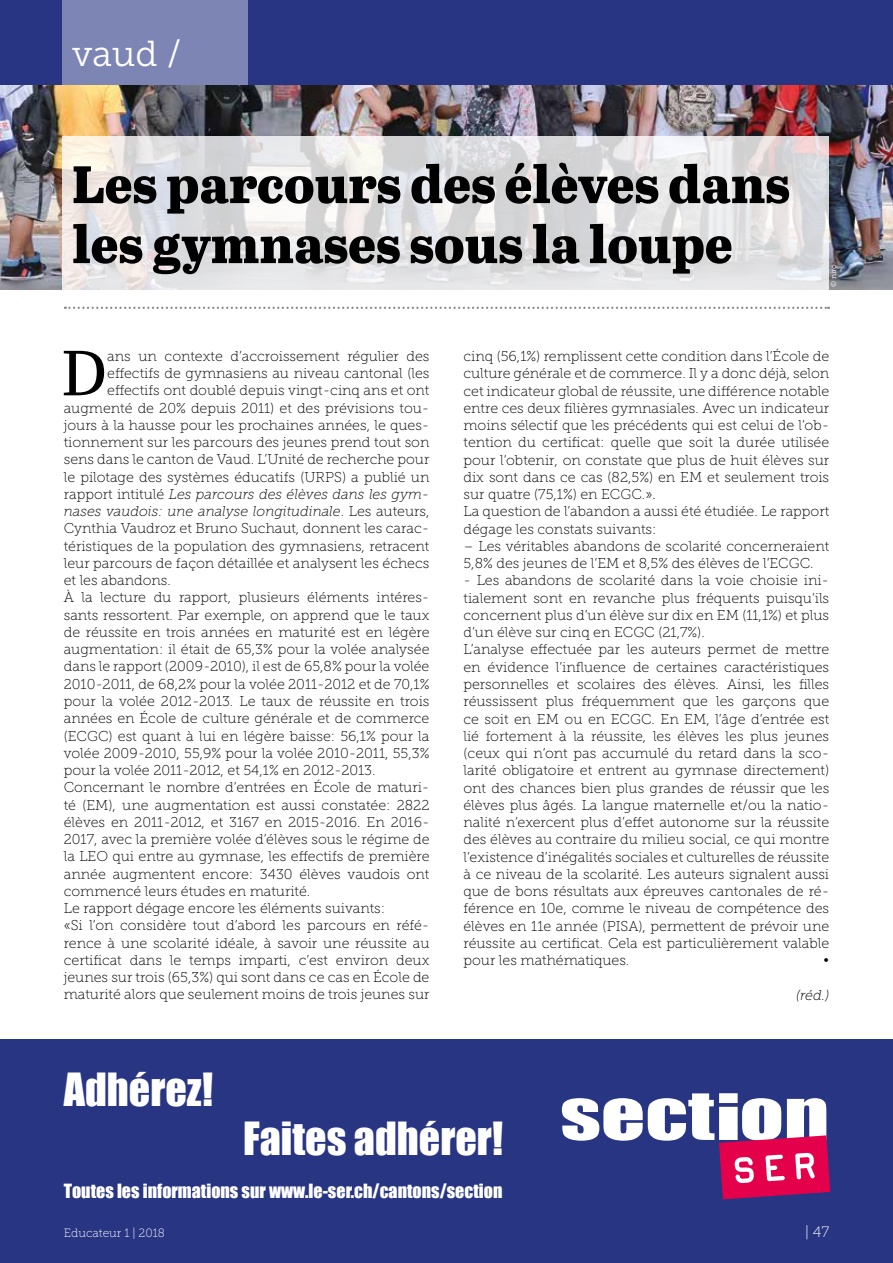
<style>
.page{position:relative;width:893px;height:1263px;background:#fff}
.page>*{position:absolute;margin:0;border:0;box-sizing:border-box;transform-origin:0 0}
.t1{font:63.6px "Abril Text";color:#000}
.t2{font:800 52.5px/60px "Abril Text";color:#000}
.t3{font:42px "Impact";color:#fff}
.t4{font:36px "Museo Slab 300";color:#fff}
.t5{font:18px "Impact";color:#fff}
.t6{font:15px "Museo Slab 100";color:#fff}
.t7{font:14.25px/17.2px "Museo Slab 100";color:#000}
.t8{font:italic 14.25px "Museo Slab 100";color:#000}
.t9{font:12px "Museo Slab 100";color:#fff}
.t10{font:7.5px "Museo Slab 300";color:#fff}
.s1{font-style:normal}
</style>
<div class="page">
<svg style="left:65px;top:307px;width:764px;height:2px"></svg>
<div style="left:0;top:0;width:893px;height:85px;background:#283583"></div>
<div style="left:62px;top:0;width:186px;height:94px;background:#7d85b4"></div>
<img style="left:0;top:85px;width:893px;height:204px">
<svg style="left:62px;top:136px;width:767px;height:154px;background:#e1e1e2"></svg>
<div style="left:0;top:1039px;width:893px;height:224px;background:#283583"></div>
<svg style="left:562px;top:1093px;width:268px;height:106px"></svg>
<h3 class="t4" style="left:72px;top:34px;width:111px">vaud /</h3>
<h2 class="t2" style="left:72px;top:152px;width:719px">Les parcours des élèves dans les gymnases sous la loupe</h2>
<p class="t10" style="left:829px;top:287px;width:24px;rotate:-90deg">© niro</p>
<h1 class="t1" style="left:61px;top:327px;width:47px">D</h1>
<p class="t7" style="left:107px;top:347px;width:324px">ans un contexte d’accroissement régulier des</p>
<p class="t7" style="left:107px;top:365px;width:324px">effectifs de gymnasiens au niveau cantonal (les</p>
<p class="t7" style="left:107px;top:382px;width:324px">effectifs ont doublé depuis vingt-cinq ans et ont</p>
<p class="t7" style="left:64px;top:399px;width:367px">augmenté de 20% depuis 2011) et des prévisions tou-</p>
<p class="t7" style="left:64px;top:416px;width:367px">jours à la hausse pour les prochaines années, le ques-</p>
<p class="t7" style="left:64px;top:434px;width:367px">tionnement sur les parcours des jeunes prend tout son</p>
<p class="t7" style="left:64px;top:451px;width:367px">sens dans le canton de Vaud. L’Unité de recherche pour</p>
<p class="t7" style="left:64px;top:468px;width:367px">le pilotage des systèmes éducatifs (URPS) a publié un</p>
<p class="t8" style="left:64px;top:486px;width:367px"><span class="s1">rapport intitulé</span> Les parcours des élèves dans les gym-</p>
<p class="t8" style="left:64px;top:504px;width:367px">nases vaudois: une analyse longitudinale<span class="s1">. Les auteurs,</span></p>
<p class="t7" style="left:64px;top:520px;width:367px">Cynthia Vaudroz et Bruno Suchaut, donnent les carac-</p>
<p class="t7" style="left:64px;top:537px;width:367px">téristiques de la population des gymnasiens, retracent</p>
<p class="t7" style="left:64px;top:554px;width:367px">leur parcours de façon détaillée et analysent les échecs</p>
<p class="t7" style="left:64px;top:572px;width:109px">et les abandons.</p>
<p class="t7" style="left:64px;top:589px;width:367px">À la lecture du rapport, plusieurs éléments intéres-</p>
<p class="t7" style="left:64px;top:606px;width:367px">sants ressortent. Par exemple, on apprend que le taux</p>
<p class="t7" style="left:64px;top:623px;width:367px">de réussite en trois années en maturité est en légère</p>
<p class="t7" style="left:64px;top:641px;width:367px">augmentation: il était de 65,3% pour la volée analysée</p>
<p class="t7" style="left:64px;top:658px;width:367px">dans le rapport (2009-2010), il est de 65,8% pour la volée</p>
<p class="t7" style="left:64px;top:675px;width:367px">2010-2011, de 68,2% pour la volée 2011-2012 et de 70,1%</p>
<p class="t7" style="left:64px;top:692px;width:367px">pour la volée 2012-2013. Le taux de réussite en trois</p>
<p class="t7" style="left:64px;top:710px;width:367px">années en École de culture générale et de commerce</p>
<p class="t7" style="left:64px;top:727px;width:367px">(ECGC) est quant à lui en légère baisse: 56,1% pour la</p>
<p class="t7" style="left:64px;top:744px;width:367px">volée 2009-2010, 55,9% pour la volée 2010-2011, 55,3%</p>
<p class="t7" style="left:64px;top:762px;width:313px">pour la volée 2011-2012, et 54,1% en 2012-2013.</p>
<p class="t7" style="left:64px;top:779px;width:367px">Concernant le nombre d’entrées en École de maturi-</p>
<p class="t7" style="left:64px;top:796px;width:367px">té (EM), une augmentation est aussi constatée: 2822</p>
<p class="t7" style="left:64px;top:813px;width:367px">élèves en 2011-2012, et 3167 en 2015-2016. En 2016-</p>
<p class="t7" style="left:64px;top:831px;width:367px">2017, avec la première volée d’élèves sous le régime de</p>
<p class="t7" style="left:64px;top:848px;width:367px">la LEO qui entre au gymnase, les effectifs de première</p>
<p class="t7" style="left:64px;top:865px;width:367px">année augmentent encore: 3430 élèves vaudois ont</p>
<p class="t7" style="left:64px;top:882px;width:248px">commencé leurs études en maturité.</p>
<p class="t7" style="left:64px;top:900px;width:323px">Le rapport dégage encore les éléments suivants:</p>
<p class="t7" style="left:64px;top:917px;width:367px">«Si l’on considère tout d’abord les parcours en réfé-</p>
<p class="t7" style="left:64px;top:934px;width:367px">rence à une scolarité idéale, à savoir une réussite au</p>
<p class="t7" style="left:64px;top:951px;width:367px">certificat dans le temps imparti, c’est environ deux</p>
<p class="t7" style="left:64px;top:969px;width:367px">jeunes sur trois (65,3%) qui sont dans ce cas en École de</p>
<p class="t7" style="left:64px;top:986px;width:367px">maturité alors que seulement moins de trois jeunes sur</p>
<h3 class="t3" style="left:64px;top:1057px;width:151px">Adhérez!</h3>
<p class="t7" style="left:463px;top:348px;width:367px">cinq (56,1%) remplissent cette condition dans l’École de culture générale et de commerce. Il y a donc déjà, selon cet indicateur global de réussite, une différence notable entre ces deux filières gymnasiales. Avec un indicateur moins sélectif que les précédents qui est celui de l’ob&shy;tention du certificat: quelle que soit la durée utilisée pour l’obtenir, on constate que plus de huit élèves sur dix sont dans ce cas (82,5%) en EM et seulement trois sur quatre (75,1%) en ECGC.».<br>La question de l’abandon a aussi été étudiée. Le rapport dégage les constats suivants:</p>
<p class="t7" style="left:463px;top:537px;width:367px">– Les véritables abandons de scolarité concerneraient<br>5,8% des jeunes de l’EM et 8,5% des élèves de l’ECGC.</p>
<p class="t7" style="left:463px;top:572px;width:367px">- Les abandons de scolarité dans la voie choisie ini&shy;tialement sont en revanche plus fréquents puisqu’ils concernent plus d’un élève sur dix en EM (11,1%) et plus d’un élève sur cinq en ECGC (21,7%).<br>L’analyse effectuée par les auteurs permet de mettre en évidence l’influence de certaines caractéristiques personnelles et scolaires des élèves. Ainsi, les filles réussissent plus fréquemment que les garçons que ce soit en EM ou en ECGC. En EM, l’âge d’entrée est lié fortement à la réussite, les élèves les plus jeunes (ceux qui n’ont pas accumulé du retard dans la sco&shy;larité obligatoire et entrent au gymnase directement) ont des chances bien plus grandes de réussir que les élèves plus âgés. La langue maternelle et/ou la natio&shy;nalité n’exercent plus d’effet autonome sur la réussite des élèves au contraire du milieu social, ce qui montre l’existence d’inégalités sociales et culturelles de réussite à ce niveau de la scolarité. Les auteurs signalent aussi que de bons résultats aux épreuves cantonales de ré&shy;férence en 10e, comme le niveau de compétence des élèves en 11e année (PISA), permettent de prévoir une réussite au certificat. Cela est particulièrement valable pour les mathématiques.</p>
<p class="t7" style="left:824px;top:952px;width:7px">•</p>
<p class="t8" style="left:796px;top:987px;width:35px">(réd.)</p>
<h3 class="t3" style="left:243px;top:1106px;width:262px">Faites adhérer!</h3>
<p class="t5" style="left:64px;top:1177px;width:440px">Toutes les informations sur www.le-ser.ch/cantons/section</p>
<p class="t9" style="left:64px;top:1226px;width:103px">Educateur 1 | 2018</p>
<p class="t6" style="left:805px;top:1223px;width:26px">| 47</p>
</div>
